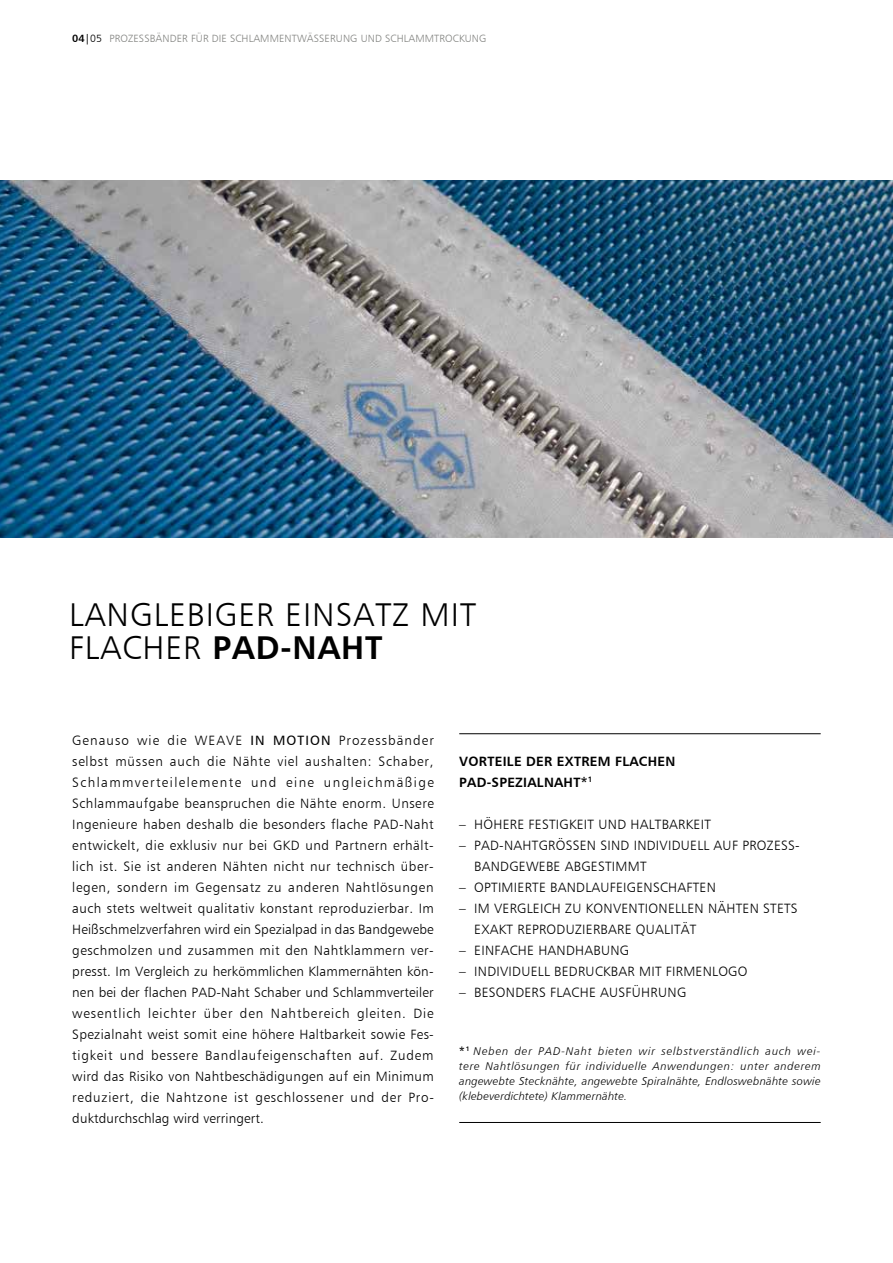
<style>
.page{position:relative;width:893px;height:1263px;background:#fff}
.page>*{position:absolute;margin:0;border:0;box-sizing:border-box;transform-origin:0 0}
.t1{font:33px "Humanist 777 BT Light B";letter-spacing:.03em;color:#000}
.t2{font:33px "Humanist 777 BT Bold B";letter-spacing:.03em;color:#000}
.t3{font:13.5px/21px "Humanist 777 BT Light B";letter-spacing:.02em;color:#000;text-align:justify}
.t4{font:13.5px "Humanist 777 BT Bold B";letter-spacing:.02em;color:#000}
.t5{font:11.25px/15px "Humanist 777 BT Light Italic B";letter-spacing:.02em;color:#000;text-align:justify}
.t6{font:10.5px "Humanist 777 BT Light B";letter-spacing:.01em;color:#838481}
.s1{font-family:"Humanist 777 BT Bold B";color:#000}
.s2{font-family:"Humanist 777 BT Roman B";color:#000}
.s3{color:#000}
.s4{font-family:"Humanist 777 BT Light B"}
.s5{font-family:"Humanist 777 BT Roman B"}
.s6{font-family:"Humanist 777 BT Bold B"}
</style>
<div class="page">
<img style="left:0;top:180px;width:893px;height:357px">
<hr style="left:459px;top:733px;width:362px;height:1px;background:#000">
<hr style="left:459px;top:1122px;width:362px;height:1px;background:#000">
<p class="t6" style="left:72px;top:32px;width:44px"><span class="s1">04</span><span class="s2">|</span><span class="s3">05</span> prozessb</p>
<p class="t6" style="left:156px;top:32px;width:14px">änder</p>
<p class="t6" style="left:191px;top:32px;width:53px">Für Die Schlammentw</p>
<p class="t6" style="left:307px;top:32px;width:14px">ässerung</p>
<p class="t6" style="left:361px;top:32px;width:8px">und</p>
<p class="t6" style="left:385px;top:32px;width:14px">Schlammtrockung</p>
<h1 class="t1" style="left:69px;top:595px;width:408px">LANGLEBIGER EINSATZ MIT</h1>
<h1 class="t2" style="left:69px;top:627px;width:315px"><span class="s4">FLACHER</span> PAD-NAHT</h1>
<p class="t3" style="left:72px;top:729px;width:363px">Genauso wie die WEAVE <span class="s5">IN MOTION</span> Prozessbänder selbst müssen auch die Nähte viel aushalten: Schaber, Schlammverteilelemente und eine ungleichmäßige Schlammaufgabe beanspruchen die Nähte enorm. Unsere Ingenieure haben deshalb die besonders flache PAD-Naht entwickelt, die exklusiv nur bei GKD und Partnern erhält&shy;lich ist. Sie ist anderen Nähten nicht nur technisch über&shy;legen, sondern im Gegensatz zu anderen Nahtlösungen auch stets weltweit qualitativ konstant reproduzierbar. Im Heißschmelzverfahren wird ein Spezialpad in das Bandgewebe geschmolzen und zusammen mit den Nahtklammern ver&shy;presst. Im Vergleich zu herkömmlichen Klammernähten kön&shy;nen bei der flachen PAD-Naht Schaber und Schlammverteiler wesentlich leichter über den Nahtbereich gleiten. Die Spezialnaht weist somit eine höhere Haltbarkeit sowie Fes&shy;tigkeit und bessere Bandlaufeigenschaften auf. Zudem wird das Risiko von Nahtbeschädigungen auf ein Minimum reduziert, die Nahtzone ist geschlossener und der Pro&shy;duktdurchschlag wird verringert.</p>
<p class="t4" style="left:459px;top:752px;width:18px">VORTEILE</p>
<p class="t4" style="left:526px;top:752px;width:10px">DER</p>
<p class="t4" style="left:557px;top:752px;width:27px">EXTREM</p>
<p class="t4" style="left:615px;top:752px;width:10px">FLACHEN</p>
<p class="t4" style="left:459px;top:773px;width:74px">PAD-SPEZIALNAHT</p>
<p class="t4" style="left:581px;top:773px;width:13px">*<sup>1</sup></p>
<p class="t3" style="left:459px;top:813px;width:43px">– höhere</p>
<p class="t3" style="left:529px;top:813px;width:14px">Festigkeit</p>
<p class="t3" style="left:598px;top:813px;width:10px">und</p>
<p class="t3" style="left:630px;top:813px;width:18px">Haltbarkeit</p>
<p class="t3" style="left:459px;top:834px;width:64px">– PAD-Nahtgr</p>
<p class="t3" style="left:556px;top:834px;width:53px">öSSen sind</p>
<p class="t3" style="left:634px;top:834px;width:8px">individuell</p>
<p class="t3" style="left:714px;top:834px;width:9px">auf</p>
<p class="t3" style="left:742px;top:834px;width:16px">Prozess</p>
<p class="t3" style="left:795px;top:834px;width:6px">-</p>
<p class="t3" style="left:459px;top:855px;width:11px">bandgewebe</p>
<p class="t3" style="left:565px;top:855px;width:10px">abgestimmt</p>
<p class="t3" style="left:459px;top:876px;width:16px">– optimierte</p>
<p class="t3" style="left:550px;top:876px;width:17px">Bandlaufeigenschaften</p>
<p class="t3" style="left:459px;top:897px;width:16px">– im</p>
<p class="t3" style="left:494px;top:897px;width:17px">Vergleich</p>
<p class="t3" style="left:565px;top:897px;width:30px">zu konventionellen</p>
<p class="t3" style="left:708px;top:897px;width:27px">Nähten</p>
<p class="t3" style="left:763px;top:897px;width:8px">stets</p>
<p class="t3" style="left:459px;top:918px;width:40px">exakt</p>
<p class="t3" style="left:517px;top:918px;width:9px">reproduzierbare</p>
<p class="t3" style="left:636px;top:918px;width:18px">Qualit</p>
<p class="t3" style="left:681px;top:918px;width:15px">ät</p>
<p class="t3" style="left:459px;top:939px;width:16px">– einfache</p>
<p class="t3" style="left:538px;top:939px;width:20px">Handhabung</p>
<p class="t3" style="left:459px;top:960px;width:15px">– individuell</p>
<p class="t3" style="left:554px;top:960px;width:9px">bedruckbar</p>
<p class="t3" style="left:639px;top:960px;width:9px">mit</p>
<p class="t3" style="left:666px;top:960px;width:16px">Firmenlogo</p>
<p class="t3" style="left:459px;top:981px;width:16px">– besonders</p>
<p class="t3" style="left:550px;top:981px;width:9px">flache</p>
<p class="t3" style="left:600px;top:981px;width:51px">Ausführung</p>
<p class="t5" style="left:459px;top:1043px;width:363px"><span class="s6">*</span><sup>1</sup> Neben der PAD-Naht bieten wir selbstverständlich auch wei&shy;tere Nahtlösungen für individuelle Anwendungen: unter anderem angewebte Stecknähte, angewebte Spiralnähte, Endloswebnähte sowie (klebeverdichtete) Klammernähte.</p>
</div>
